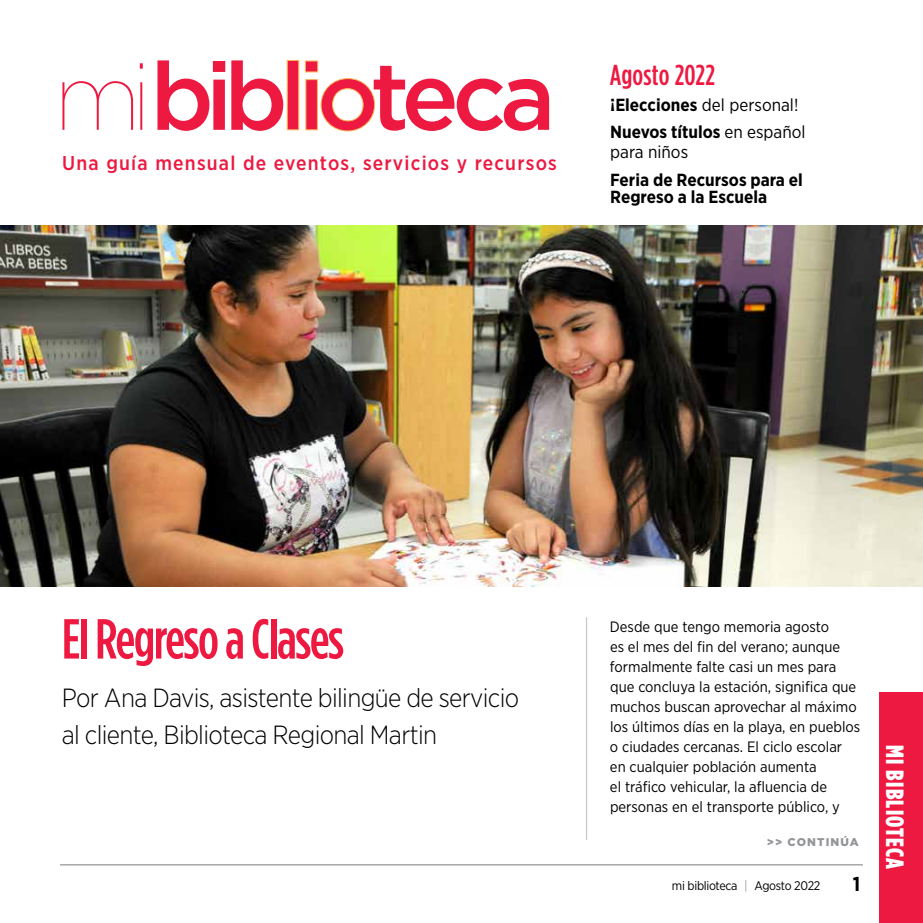
<style>
.page{position:relative;width:923px;height:923px;background:#fff}
.page>*{position:absolute;margin:0;border:0;box-sizing:border-box;transform-origin:0 0}
.t1{font:500 95px "Gotham";letter-spacing:-.09em;color:#ed1941}
.t2{font:500 56.25px "Gotham Condensed";letter-spacing:-.025em;color:#ed1941}
.t3{font:500 28.75px "Gotham Condensed";letter-spacing:.005em;color:#ed1941}
.t4{font:300 26.25px/36.2px "Gotham Narrow";letter-spacing:-.025em;color:#000}
.t5{font:900 25px "Gotham Condensed";letter-spacing:.05em;color:#fff}
.t6{font:500 20px "Gotham Narrow";letter-spacing:.06em;color:#ed1941}
.t7{font:700 20px "Gotham Narrow";color:#000}
.t8{font:700 17.5px/27.5px "Gotham Narrow";color:#000}
.t9{font:17.5px "Gotham Narrow";color:#000}
.t10{font:15px/20px "Gotham Narrow";color:#000}
.t11{font:12.5px "Gotham Narrow";letter-spacing:-.025em;color:#000}
.t12{font:900 11.25px "Gotham";letter-spacing:.1em;color:#939598}
.s1{font-weight:100}
.s2{font-weight:400}
.s3{color:#939598}
</style>
<div class="page">
<hr style="left:60px;top:864px;width:802px;height:1px;background:#939598">
<div style="left:878px;top:692px;width:44px;height:230px;background:#ed1941"></div>
<img style="left:0;top:226px;width:922px;height:360px">
<hr style="left:586px;top:617px;width:1px;height:222px;background:#c7c8ca">
<h1 class="t1" style="left:54px;top:34px;width:503px"><span class="s1">mi</span>biblioteca</h1>
<h3 class="t6" style="left:62px;top:151px;width:496px">Una guía mensual de eventos, servicios y recursos</h3>
<h3 class="t3" style="left:609px;top:58px;width:107px">Agosto 2022</h3>
<p class="t8" style="left:610px;top:91px;width:197px">¡Elecciones <span class="s2">del personal!<br></span>Nuevos títulos <span class="s2">en español</span></p>
<p class="t9" style="left:610px;top:141px;width:79px">para niños</p>
<p class="t8" style="left:610px;top:170px;width:194px;line-height:17.5px">Feria de Recursos para el<br>Regreso a la Escuela</p>
<h2 class="t2" style="left:62px;top:606px;width:283px">El Regreso a Clases</h2>
<h3 class="t4" style="left:62px;top:679px;width:459px">Por Ana Davis, asistente bilingüe de servicio al cliente, Biblioteca Regional Martin</h3>
<p class="t10" style="left:610px;top:616px;width:252px">Desde que tengo memoria agosto<br>es el mes del fin del verano; aunque formalmente falte casi un mes para que concluya la estación, significa que muchos buscan aprovechar al máximo los últimos días en la playa, en pueblos o ciudades cercanas. El ciclo escolar en cualquier población aumenta<br>el tráfico vehicular, la afluencia de personas en el transporte público, y</p>
<p class="t12" style="left:766px;top:834px;width:94px">&gt;&gt; CONTINÚA</p>
<p class="t11" style="left:672px;top:877px;width:150px">mi biblioteca <span class="s3">|</span> Agosto 2022</p>
<h3 class="t7" style="left:852px;top:871px;width:9px">1</h3>
<h3 class="t5" style="left:909px;top:745px;width:126px;rotate:90deg">MI BIBLIOTECA</h3>
</div>
